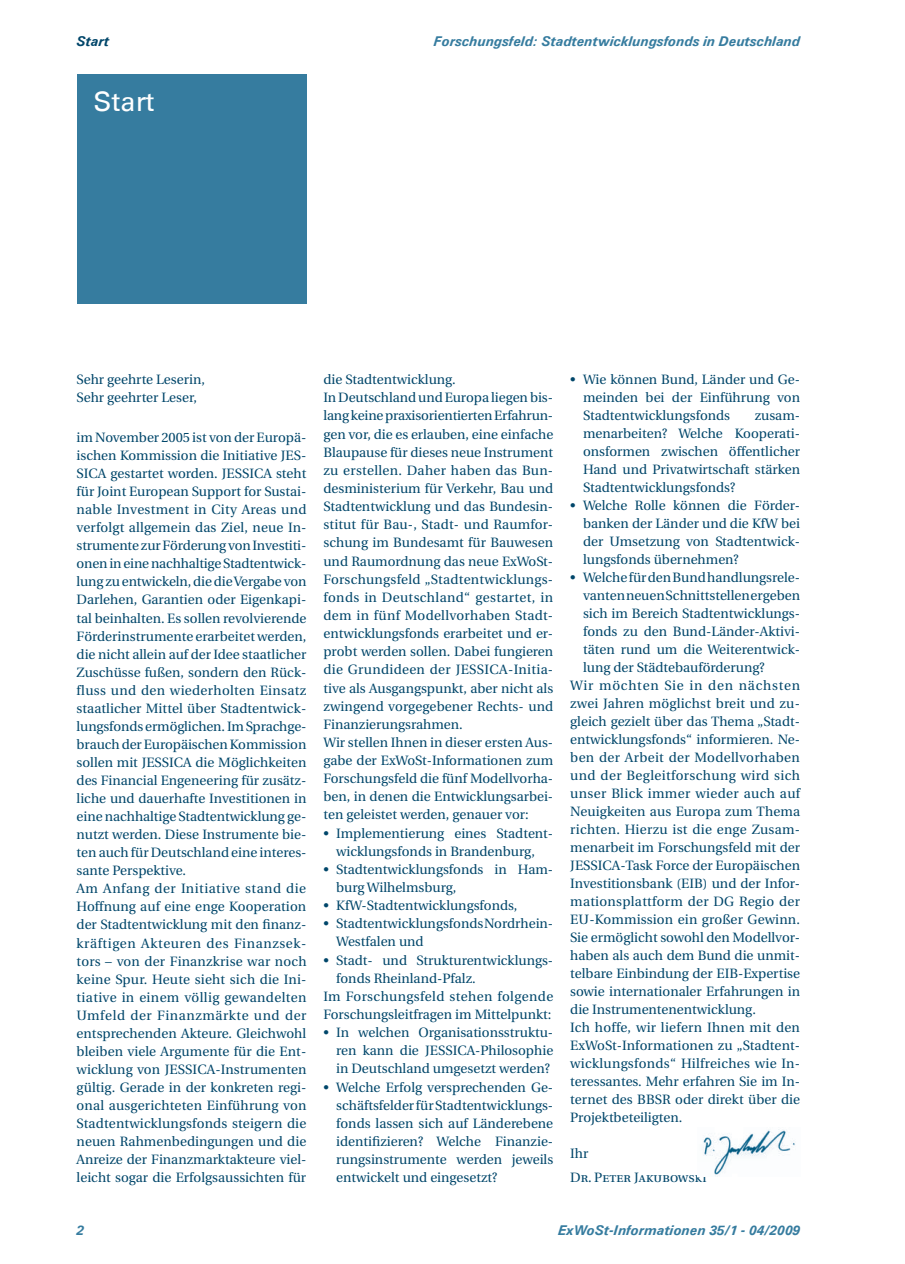
<style>
.page{position:relative;width:905px;height:1264px;background:#fff}
.page>*{position:absolute;margin:0;border:0;box-sizing:border-box;transform-origin:0 0}
.t1{font:27px "Univers LT";color:#fff}
.t2{font:13.5px/18px "Utopia";color:#00466a}
.t3{font:13.5px "Utopia";letter-spacing:.02em;color:#00466a}
.t4{font:13.5px "Utopia";letter-spacing:.025em;color:#00466a}
.t5{font:italic 700 13.5px "Univers LT";color:#367c9f}
.t6{font:13.5px "Utopia";letter-spacing:.03em;color:#00466a}
.t7{font:13.5px "Utopia";letter-spacing:.055em;color:#00466a}
.t8{font:13.5px/24px "Utopia Regular SC";letter-spacing:.01em;color:#00466a}
.t9{font:italic 700 13.5px "Univers LT";color:#00466a}
.s1{font-family:"Utopia"}
</style>
<div class="page">
<div style="left:77px;top:74px;width:229px;height:230px;background:#367c9f"></div>
<img style="left:703px;top:1129px;width:92px;height:47px">
<p class="t9" style="left:77px;top:33px;width:34px">Start</p>
<p class="t5" style="left:434px;top:33px;width:367px">Forschungsfeld: Stadtentwicklungsfonds in Deutschland</p>
<p class="t1" style="left:94px;top:85px;width:62px">Start</p>
<h1 class="t2" style="left:77px;top:371px;width:130px">Sehr geehrte Leserin,<br>Sehr geehrter Leser,</h1>
<p class="t2" style="left:77px;top:428px;width:231px">im November 2005 ist von der Europä&shy;ischen Kommission die Initiative JES-SICA gestartet worden. JESSICA steht für Joint European Support for Sustai&shy;nable Investment in City Areas und verfolgt allgemein das Ziel, neue In&shy;strumente zur Förderung von Investiti&shy;onen in eine nachhaltige Stadtentwick&shy;lung zu entwickeln, die dieVergabe von Darlehen, Garantien oder Eigenkapi&shy;tal beinhalten. Es sollen revolvierende Förderinstrumente erarbeitet werden, die nicht allein auf der Idee staatlicher Zuschüsse fußen, sondern den Rück&shy;fluss und den wiederholten Einsatz staatlicher Mittel über Stadtentwick&shy;lungsfonds ermöglichen. Im Sprachge&shy;brauch der Europäischen Kommission sollen mit JESSICA die Möglichkeiten des Financial Engeneering für zusätz&shy;liche und dauerhafte Investitionen in eine nachhaltige Stadtentwicklung ge&shy;nutzt werden. Diese Instrumente bie&shy;ten auch für Deutschland eine interes&shy;sante Perspektive.<br>Am Anfang der Initiative stand die Hoffnung auf eine enge Kooperation der Stadtentwicklung mit den finanz&shy;kräftigen Akteuren des Finanzsek&shy;tors – von der Finanzkrise war noch keine Spur. Heute sieht sich die Ini&shy;tiative in einem völlig gewandelten Umfeld der Finanzmärkte und der entsprechenden Akteure. Gleichwohl bleiben viele Argumente für die Ent&shy;wicklung von JESSICA-Instrumenten gültig. Gerade in der konkreten regi&shy;onal ausgerichteten Einführung von Stadtentwicklungsfonds steigern die neuen Rahmenbedingungen und die Anreize der Finanzmarktakteure viel&shy;leicht sogar die Erfolgsaussichten für</p>
<p class="t2" style="left:323px;top:371px;width:231px">die Stadtentwicklung.<br>In Deutschland und Europa liegen bis&shy;lang keine praxisorientierten Erfahrun&shy;gen vor, die es erlauben, eine einfache Blaupause für dieses neue Instrument zu erstellen. Daher haben das Bun&shy;desministerium für Verkehr, Bau und Stadtentwicklung und das Bundesin&shy;stitut für Bau-, Stadt- und Raumfor&shy;schung im Bundesamt für Bauwesen und Raumordnung das neue ExWoSt-Forschungsfeld „Stadtentwicklungs&shy;fonds in Deutschland“ gestartet, in dem in fünf Modellvorhaben Stadt&shy;entwicklungsfonds erarbeitet und er&shy;probt werden sollen. Dabei fungieren die Grundideen der JESSICA-Initia&shy;tive als Ausgangspunkt, aber nicht als zwingend vorgegebener Rechts- und Finanzierungsrahmen.<br>Wir stellen Ihnen in dieser ersten Aus&shy;gabe der ExWoSt-Informationen zum Forschungsfeld die fünf Modellvorha&shy;ben, in denen die Entwicklungsarbei&shy;ten geleistet werden, genauer vor:</p>
<p class="t2" style="left:323px;top:824px;width:230px;text-align:center">• Implementierung eines Stadtent&shy;wicklungsfonds in Brandenburg,</p>
<p class="t2" style="left:336px;top:860px;width:217px;text-indent:-13px">• Stadtentwicklungsfonds in Ham&shy;burg Wilhelmsburg,</p>
<p class="t2" style="left:323px;top:896px;width:195px">• KfW-Stadtentwicklungsfonds,</p>
<p class="t2" style="left:336px;top:915px;width:218px;text-indent:-13px">• Stadtentwicklungsfonds Nordrhein-<br>Westfalen und</p>
<p class="t2" style="left:323px;top:951px;width:230px">• Stadt- und Strukturentwicklungs-</p>
<p class="t2" style="left:336px;top:969px;width:141px">fonds Rheinland-Pfalz.</p>
<p class="t6" style="left:323px;top:988px;width:231px">Im Forschungsfeld stehen folgende</p>
<p class="t2" style="left:323px;top:1005px;width:229px">Forschungsleitfragen im Mittelpunkt:</p>
<p class="t2" style="left:336px;top:1023px;width:218px;text-align:justify;text-indent:-13px">• In welchen Organisationsstruktu&shy;ren kann die JESSICA-Philosophie in Deutschland umgesetzt werden?</p>
<p class="t2" style="left:336px;top:1078px;width:218px;text-align:justify;text-indent:-13px">• Welche Erfolg versprechenden Ge&shy;schäftsfelder für Stadtentwicklungs&shy;fonds lassen sich auf Länderebene identifizieren? Welche Finanzie&shy;rungsinstrumente werden jeweils entwickelt und eingesetzt?</p>
<p class="t2" style="left:583px;top:371px;width:218px;text-align:justify;text-indent:-13px">• Wie können Bund, Länder und Ge&shy;meinden bei der Einführung von Stadtentwicklungsfonds</p>
<p class="t2" style="left:583px;top:407px;width:218px;text-align:justify;text-indent:171px">zusam&shy;menarbeiten? Welche Kooperati&shy;onsformen zwischen öffentlicher Hand und Privatwirtschaft stärken Stadtentwicklungsfonds?</p>
<p class="t2" style="left:583px;top:497px;width:218px;text-align:justify;text-indent:-13px">• Welche Rolle können die Förder&shy;banken der Länder und die KfW bei der Umsetzung von Stadtentwick&shy;lungsfonds übernehmen?</p>
<p class="t2" style="left:570px;top:569px;width:230px">• Welche für den Bund handlungsrele-</p>
<p class="t2" style="left:583px;top:587px;width:218px">vanten neuen Schnittstellen ergeben</p>
<p class="t2" style="left:583px;top:605px;width:217px">sich im Bereich Stadtentwicklungs-</p>
<p class="t2" style="left:583px;top:623px;width:217px">fonds zu den Bund-Länder-Aktivi-</p>
<p class="t2" style="left:583px;top:641px;width:217px">täten rund um die Weiterentwick-</p>
<p class="t2" style="left:583px;top:659px;width:183px">lung der Städtebauförderung?</p>
<p class="t7" style="left:570px;top:678px;width:231px">Wir möchten Sie in den nächsten</p>
<p class="t2" style="left:570px;top:695px;width:230px">zwei Jahren möglichst breit und zu-</p>
<p class="t2" style="left:570px;top:713px;width:230px">gleich gezielt über das Thema „Stadt-</p>
<p class="t2" style="left:570px;top:731px;width:230px">entwicklungsfonds“ informieren. Ne-</p>
<p class="t4" style="left:570px;top:750px;width:231px">ben der Arbeit der Modellvorhaben</p>
<p class="t4" style="left:570px;top:768px;width:231px">und der Begleitforschung wird sich</p>
<p class="t4" style="left:570px;top:786px;width:231px">unser Blick immer wieder auch auf</p>
<p class="t2" style="left:570px;top:803px;width:231px">Neuigkeiten aus Europa zum Thema</p>
<p class="t3" style="left:570px;top:822px;width:230px">richten. Hierzu ist die enge Zusam-</p>
<p class="t2" style="left:570px;top:839px;width:231px">menarbeit im Forschungsfeld mit der</p>
<p class="t2" style="left:570px;top:857px;width:231px">JESSICA-Task Force der Europäischen</p>
<p class="t2" style="left:570px;top:875px;width:230px">Investitionsbank (EIB) und der Infor-</p>
<p class="t3" style="left:570px;top:894px;width:231px">mationsplattform der DG Regio der</p>
<p class="t2" style="left:570px;top:911px;width:231px">EU-Kommission ein großer Gewinn.</p>
<p class="t2" style="left:570px;top:929px;width:230px">Sie ermöglicht sowohl den Modellvor-</p>
<p class="t2" style="left:570px;top:947px;width:230px">haben als auch dem Bund die unmit-</p>
<p class="t2" style="left:570px;top:965px;width:231px">telbare Einbindung der EIB-Expertise</p>
<p class="t2" style="left:570px;top:983px;width:231px">sowie internationaler Erfahrungen in</p>
<p class="t2" style="left:570px;top:1001px;width:187px">die Instrumentenentwicklung.</p>
<p class="t3" style="left:570px;top:1020px;width:231px">Ich hoffe, wir liefern Ihnen mit den</p>
<p class="t2" style="left:570px;top:1037px;width:230px">ExWoSt-Informationen zu „Stadtent-</p>
<p class="t3" style="left:570px;top:1056px;width:230px">wicklungsfonds“ Hilfreiches wie In-</p>
<p class="t2" style="left:570px;top:1073px;width:230px">teressantes. Mehr erfahren Sie im In-</p>
<p class="t2" style="left:570px;top:1091px;width:231px">ternet des BBSR oder direkt über die</p>
<p class="t2" style="left:570px;top:1109px;width:114px">Projektbeteiligten.</p>
<p class="t8" style="left:570px;top:1141px;width:138px"><span class="s1">Ihr<br></span>Dr. Peter Jakubowski</p>
<p class="t5" style="left:77px;top:1221px;width:9px">2</p>
<p class="t5" style="left:557px;top:1221px;width:243px">ExWoSt-Informationen 35/1 - 04/2009</p>
</div>
